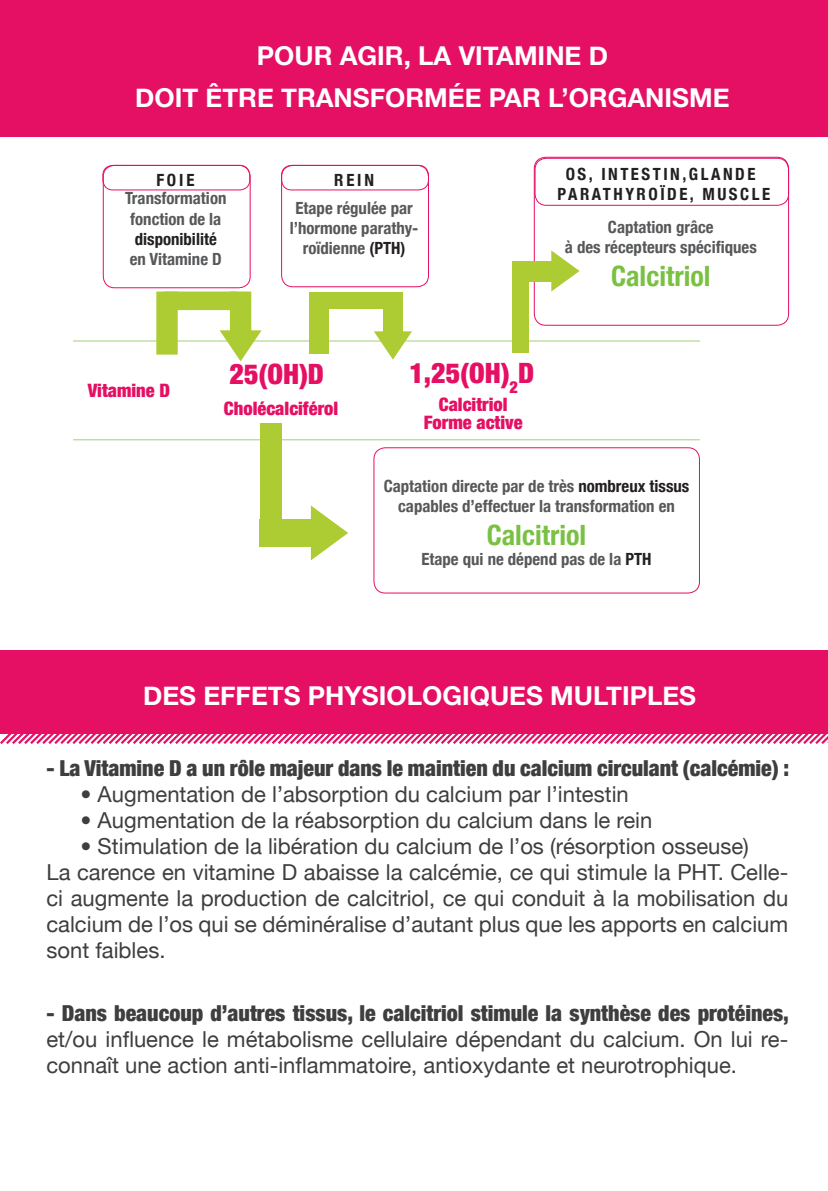
<style>
.page{position:relative;width:828px;height:1191px;background:#fff}
.page>*{position:absolute;margin:0;border:0;box-sizing:border-box;transform-origin:0 0}
.t1{font:700 condensed 28px "Helvetica Neue";color:#79c142}
.t2{font:900 condensed 28px "Helvetica Neue";color:#e50f63}
.t3{font:700 26px/41.6px "Helvetica Neue";color:#fff;text-align:center}
.t4{font:22px/26px "Helvetica Neue";color:#3e3e3f}
.t5{font:900 condensed 22px "Helvetica Neue";color:#3e3e3f}
.t6{font:900 condensed 18.4px/18px "Helvetica Neue";color:#e50f63;text-align:center}
.t7{font:700 condensed 16.8px/20.2px "Helvetica Neue";color:#57585a;text-align:center}
.t8{font:700 condensed 16.8px/20.2px "Helvetica Neue";letter-spacing:.15em;color:#231f20;text-align:center}
.t9{font:700 condensed 16.8px "Helvetica Neue";color:#231f20}
.s1{color:#231f20}
</style>
<div class="page">
<hr style="left:0;top:0;width:1px;height:137px;background:#e50f63">
<hr style="left:73px;top:340px;width:627px;height:1px;background:#a1d076">
<hr style="left:73px;top:439px;width:627px;height:1px;background:#a1d076">
<div style="left:103px;top:165px;width:148px;height:123px;border:1px solid #e50f63;border-radius:11px"></div>
<div style="left:102px;top:165px;width:148px;height:25px;border:1px solid #e50f63;border-radius:10px"></div>
<div style="left:281px;top:165px;width:148px;height:25px;border:1px solid #e50f63;border-radius:10px"></div>
<div style="left:281px;top:165px;width:148px;height:122px;border:1px solid #e50f63;border-radius:11px"></div>
<div style="left:534px;top:157px;width:255px;height:169px;border:1px solid #e50f63;border-radius:11px"></div>
<div style="left:373px;top:447px;width:327px;height:146px;border:1px solid #e50f63;border-radius:11px"></div>
<svg style="left:0;top:734px;width:828px;height:10px"></svg>
<div style="left:0;top:0;width:828px;height:136px;background:#e50f63"></div>
<div style="left:0;top:650px;width:828px;height:84px;background:#e50f63"></div>
<div style="left:512px;top:260px;width:41px;height:21px;background:#adcc33"></div>
<svg style="left:551px;top:250px;width:28px;height:41px"></svg>
<div style="left:512px;top:275px;width:17px;height:78px;background:#adcc33"></div>
<div style="left:230px;top:291px;width:21px;height:43px;background:#adcc33"></div>
<div style="left:156px;top:291px;width:22px;height:63px;background:#adcc33;border:2px solid #adcc33"></div>
<svg style="left:218px;top:328px;width:45px;height:34px"></svg>
<div style="left:163px;top:291px;width:74px;height:19px;background:#adcc33;border:2px solid #adcc33"></div>
<div style="left:383px;top:292px;width:19px;height:41px;background:#adcc33"></div>
<div style="left:310px;top:292px;width:19px;height:61px;background:#adcc33"></div>
<svg style="left:374px;top:331px;width:38px;height:28px"></svg>
<div style="left:317px;top:292px;width:72px;height:17px;background:#adcc33"></div>
<div style="left:260px;top:519px;width:53px;height:28px;background:#adcc33"></div>
<svg style="left:311px;top:505px;width:37px;height:55px"></svg>
<div style="left:260px;top:424px;width:21px;height:103px;background:#adcc33"></div>
<div style="left:534px;top:158px;width:255px;height:48px;border:1px solid #e50f63;border-radius:11px"></div>
<p class="t3" style="left:135px;top:35px;width:596px">POUR AGIR, LA VITAMINE D<br>DOIT ÊTRE TRANSFORMÉE PAR L’ORGANISME</p>
<p class="t8" style="left:156px;top:169px;width:40px">FOIE</p>
<p class="t8" style="left:334px;top:169px;width:41px">REIN</p>
<p class="t7" style="left:290px;top:198px;width:130px">Etape régulée par l’hormone parathy&shy;roïdienne <span class="s1">(PTH)</span></p>
<p class="t7" style="left:125px;top:188px;width:103px">Transformation fonction de la</p>
<p class="t9" style="left:135px;top:229px;width:84px">disponibilité</p>
<p class="t7" style="left:130px;top:249px;width:94px">en Vitamine D</p>
<p class="t8" style="left:557px;top:163px;width:214px">OS, INTESTIN,GLANDE<br>PARATHYROÏDE, MUSCLE</p>
<p class="t7" style="left:565px;top:216px;width:193px">Captation grâce<br>à des récepteurs spécifiques</p>
<p class="t1" style="left:611px;top:259px;width:101px">Calcitriol</p>
<p class="t6" style="left:88px;top:381px;width:84px">Vitamine D</p>
<p class="t2" style="left:230px;top:357px;width:96px">25(OH)D</p>
<p class="t2" style="left:409px;top:356px;width:126px">1,25(OH)<sub>2</sub>D</p>
<p class="t6" style="left:424px;top:395px;width:100px">Calcitriol<br>Forme active</p>
<p class="t6" style="left:224px;top:399px;width:116px">Cholécalciférol</p>
<p class="t7" style="left:384px;top:475px;width:307px">Captation directe par de très <span class="s1">nombreux tissus </span>capables d’effectuer la transformation en</p>
<p class="t1" style="left:487px;top:518px;width:101px">Calcitriol</p>
<p class="t7" style="left:421px;top:549px;width:232px">Etape qui ne dépend pas de la <span class="s1">PTH</span></p>
<p class="t3" style="left:143px;top:674px;width:554px">DES EFFETS PHYSIOLOGIQUES MULTIPLES</p>
<p class="t5" style="left:46px;top:754px;width:744px">- La Vitamine D a un rôle majeur dans le maintien du calcium circulant (calcémie) :</p>
<p class="t4" style="left:80px;top:780px;width:550px">• Augmentation de l’absorption du calcium par l’intestin</p>
<p class="t4" style="left:80px;top:806px;width:573px">• Augmentation de la réabsorption du calcium dans le rein</p>
<p class="t4" style="left:46px;top:832px;width:743px;text-indent:34px">• Stimulation de la libération du calcium de l’os (résorption osseuse)<br>La carence en vitamine D abaisse la calcémie, ce qui stimule la PHT. Celle&shy;ci augmente la production de calcitriol, ce qui conduit à la mobilisation du calcium de l’os qui se déminéralise d’autant plus que les apports en calcium sont faibles.</p>
<p class="t5" style="left:46px;top:999px;width:744px">- Dans beaucoup d’autres tissus, le calcitriol stimule la synthèse des protéines,</p>
<p class="t4" style="left:46px;top:1026px;width:743px">et/ou influence le métabolisme cellulaire dépendant du calcium. On lui re&shy;connaît une action anti-inflammatoire, antioxydante et neurotrophique.</p>
</div>
